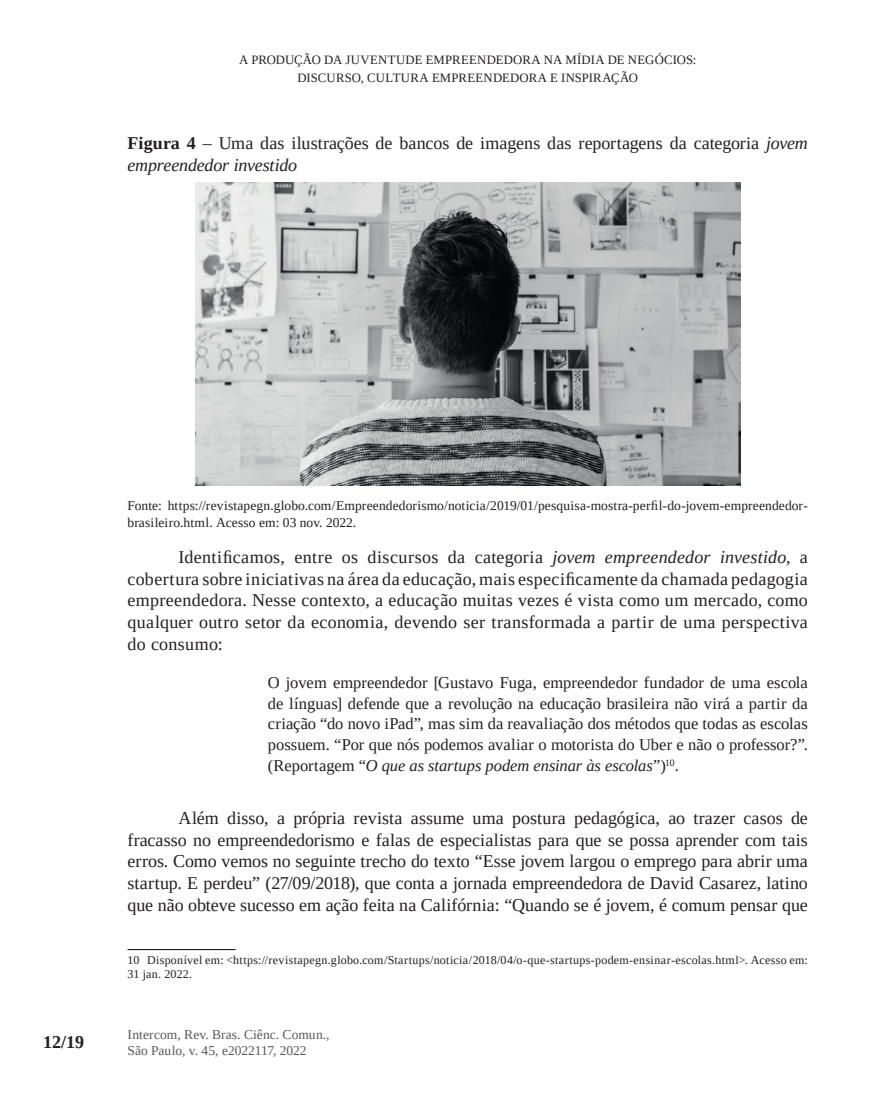
<style>
.page{position:relative;width:893px;height:1106px;background:#fff}
.page>*{position:absolute;margin:0;border:0;box-sizing:border-box;transform-origin:0 0}
.t1{font:18px/21.8px "Liberation Serif";letter-spacing:.005em;color:#231f20;text-align:justify}
.t2{font:700 18px "Liberation Serif";color:#231f20}
.t3{font:16.5px/20.9px "Liberation Serif";color:#231f20;text-align:justify}
.t4{font:13.5px/16.2px "Liberation Serif";letter-spacing:.01em;color:#231f20}
.t5{font:13.5px/16.2px "Liberation Serif";letter-spacing:.005em;color:#57585a}
.t6{font:12.75px/18px "Liberation Serif";letter-spacing:.01em;color:#231f20;text-align:center}
.t7{font:12px/14.4px "Liberation Serif";letter-spacing:.025em;color:#231f20}
.s1{font-weight:700}
.s2{font-style:italic}
</style>
<div class="page">
<img style="left:195px;top:182px;width:545px;height:304px">
<hr style="left:128px;top:949px;width:108px;height:1px;background:#231f20">
<p class="t6" style="left:239px;top:51px;width:459px">A PRODUÇÃO DA JUVENTUDE EMPREENDEDORA NA MÍDIA DE NEGÓCIOS:<br>DISCURSO, CULTURA EMPREENDEDORA E INSPIRAÇÃO</p>
<p class="t1" style="left:128px;top:132px;width:682px"><span class="s1">Figura 4</span> – Uma das ilustrações de bancos de imagens das reportagens da categoria <span class="s2">jovem empreendedor investido</span></p>
<p class="t2" style="left:43px;top:1030px;width:43px">12/19</p>
<p class="t4" style="left:128px;top:498px;width:682px">Fonte: https://revistapegn.globo.com/Empreendedorismo/noticia/2019/01/pesquisa-mostra-perfil-do-jovem-empreendedor&shy;brasileiro.html. Acesso em: 03 nov. 2022.</p>
<p class="t1" style="left:128px;top:546px;width:682px;text-indent:51px">Identificamos, entre os discursos da categoria <span class="s2">jovem empreendedor investido</span>, a cobertura sobre iniciativas na área da educação, mais especificamente da chamada pedagogia empreendedora. Nesse contexto, a educação muitas vezes é vista como um mercado, como qualquer outro setor da economia, devendo ser transformada a partir de uma perspectiva do consumo:</p>
<p class="t3" style="left:268px;top:671px;width:542px">O jovem empreendedor [Gustavo Fuga, empreendedor fundador de uma escola de línguas] defende que a revolução na educação brasileira não virá a partir da criação “do novo iPad”, mas sim da reavaliação dos métodos que todas as escolas possuem. “Por que nós podemos avaliar o motorista do Uber e não o professor?”. (Reportagem “<span class="s2">O que as startups podem ensinar às escolas</span>”)<sup>10</sup>.</p>
<p class="t1" style="left:128px;top:807px;width:682px;text-indent:51px">Além disso, a própria revista assume uma postura pedagógica, ao trazer casos de fracasso no empreendedorismo e falas de especialistas para que se possa aprender com tais erros. Como vemos no seguinte trecho do texto “Esse jovem largou o emprego para abrir uma startup. E perdeu” (27/09/2018), que conta a jornada empreendedora de David Casarez, latino que não obteve sucesso em ação feita na Califórnia: “Quando se é jovem, é comum pensar que</p>
<p class="t7" style="left:128px;top:952px;width:682px">10 Disponível em: &lt;https://revistapegn.globo.com/Startups/noticia/2018/04/o-que-startups-podem-ensinar-escolas.html&gt;. Acesso em:<br>31 jan. 2022.</p>
<p class="t5" style="left:128px;top:1026px;width:204px">Intercom, Rev. Bras. Ciênc. Comun.,<br>São Paulo, v. 45, e2022117, 2022</p>
</div>
